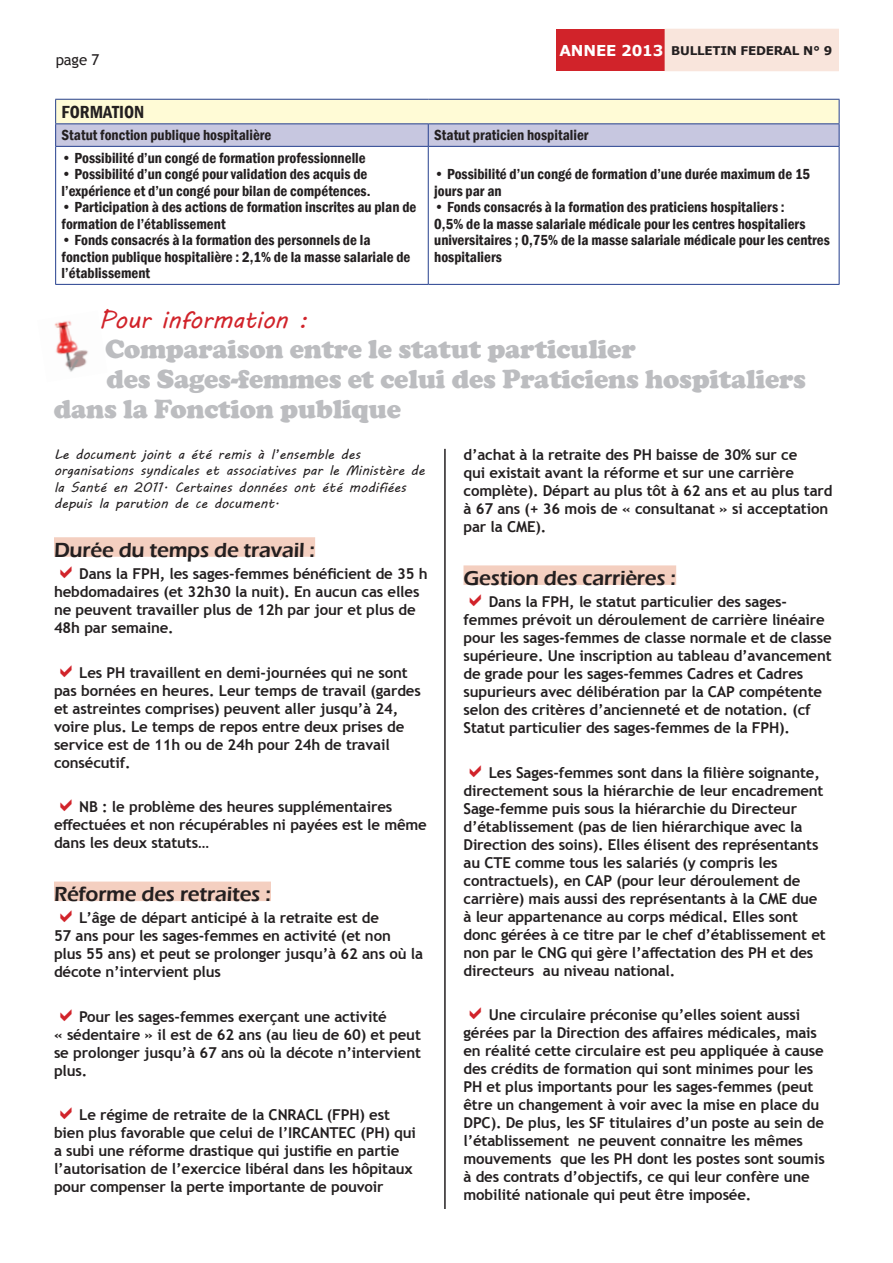
<style>
.page{position:relative;width:893px;height:1263px;background:#fff}
.page>*{position:absolute;margin:0;border:0;box-sizing:border-box;transform-origin:0 0}
.t1{font:900 27px "Cooper";letter-spacing:-.01em;color:#bcbdc0}
.t2{font:24px "MV Boli";letter-spacing:-.01em;color:#d1232a}
.t3{font:600 21px "Eras ITC";letter-spacing:-.01em;color:#231f20}
.t4{font:600 condensed 18px "Franklin Gothic";color:#231f20}
.t5{font:700 15px/18px "Trebuchet MS";letter-spacing:-.01em;color:#231f20}
.t6{font:600 condensed 15px/16.5px "Franklin Gothic";color:#231f20}
.t7{font:15px "Trebuchet MS";color:#231f20}
.t8{font:13.5px/16.5px "MV Boli";color:#231f20}
.t9{font:700 12px "Verdana";letter-spacing:-.02em;color:#231f20}
.s1{font-size:15px;color:#fff}
</style>
<div class="page">
<img style="left:54px;top:321px;width:34px;height:51px">
<hr style="left:55px;top:99px;width:373px;height:1px;background:#253f8e">
<hr style="left:428px;top:99px;width:411px;height:1px;background:#253f8e">
<svg style="left:55px;top:100px;width:785px;height:46px"></svg>
<hr style="left:55px;top:146px;width:373px;height:1px;background:#253f8e">
<hr style="left:55px;top:147px;width:1px;height:137px;background:#253f8e">
<hr style="left:428px;top:146px;width:411px;height:1px;background:#253f8e">
<hr style="left:428px;top:147px;width:1px;height:137px;background:#253f8e">
<hr style="left:839px;top:147px;width:1px;height:137px;background:#253f8e">
<hr style="left:55px;top:284px;width:373px;height:1px;background:#253f8e">
<hr style="left:428px;top:284px;width:411px;height:1px;background:#253f8e">
<div style="left:54px;top:537px;width:261px;height:20px;background:#f4cfc0"></div>
<div style="left:54px;top:881px;width:217px;height:20px;background:#f4cfc0"></div>
<div style="left:463px;top:565px;width:213px;height:20px;background:#f4cfc0"></div>
<div style="left:557px;top:29px;width:109px;height:41px;background:#d1232a"></div>
<div style="left:665px;top:29px;width:173px;height:41px;background:#f9e5dc"></div>
<div style="left:665px;top:29px;width:174px;height:42px;border:2px solid #f9e5dc"></div>
<hr style="left:444px;top:449px;width:2px;height:760px;background:#231f20">
<p class="t7" style="left:56px;top:50px;width:45px">page 7</p>
<p class="t9" style="left:559px;top:42px;width:274px"><span class="s1">ANNEE 2013</span> BULLETIN FEDERAL N° 9</p>
<p class="t4" style="left:62px;top:100px;width:84px">FORMATION</p>
<p class="t6" style="left:62px;top:127px;width:211px">Statut fonction publique hospitalière</p>
<p class="t6" style="left:434px;top:127px;width:156px">Statut praticien hospitalier</p>
<p class="t6" style="left:62px;top:149px;width:306px">• Possibilité d’un congé de formation professionnelle</p>
<p class="t6" style="left:62px;top:166px;width:310px">• Possibilité d’un congé pour validation des acquis de l’expérience et d’un congé pour bilan de compétences.</p>
<p class="t6" style="left:62px;top:199px;width:356px">• Participation à des actions de formation inscrites au plan de formation de l’établissement</p>
<p class="t6" style="left:62px;top:232px;width:350px">• Fonds consacrés à la formation des personnels de la fonction publique hospitalière : 2,1% de la masse salariale de l’établissement</p>
<p class="t6" style="left:434px;top:166px;width:378px">• Possibilité d’un congé de formation d’une durée maximum de 15 jours par an</p>
<p class="t6" style="left:434px;top:199px;width:397px">• Fonds consacrés à la formation des praticiens hospitaliers :<br>0,5% de la masse salariale médicale pour les centres hospitaliers universitaires ; 0,75% de la masse salariale médicale pour les centres hospitaliers</p>
<h2 class="t2" style="left:99px;top:303px;width:210px">Pour information :</h2>
<h1 class="t1" style="left:105px;top:333px;width:532px">Comparaison entre le statut particulier</h1>
<h1 class="t1" style="left:106px;top:363px;width:701px">des Sages-femmes et celui des Praticiens hospitaliers</h1>
<h1 class="t1" style="left:54px;top:393px;width:349px">dans la Fonction publique</h1>
<p class="t8" style="left:54px;top:445px;width:372px">Le document joint a été remis à l’ensemble des organisations syndicales et associatives par le Ministère de la Santé en 2011. Certaines données ont été modifiées depuis la parution de ce document.</p>
<h3 class="t3" style="left:54px;top:538px;width:262px">Durée du temps de travail :</h3>
<p class="t5" style="left:54px;top:565px;width:375px;text-indent:25px">Dans la FPH, les sages-femmes bénéficient de 35 h hebdomadaires (et 32h30 la nuit). En aucun cas elles ne peuvent travailler plus de 12h par jour et plus de 48h par semaine.</p>
<p class="t5" style="left:54px;top:663px;width:368px;text-indent:25px">Les PH travaillent en demi-journées qui ne sont pas bornées en heures. Leur temps de travail (gardes et astreintes comprises) peuvent aller jusqu’à 24, voire plus. Le temps de repos entre deux prises de service est de 11h ou de 24h pour 24h de travail consécutif.</p>
<p class="t5" style="left:54px;top:798px;width:374px;text-indent:25px">NB : le problème des heures supplémentaires effectuées et non récupérables ni payées est le même dans les deux statuts…</p>
<h3 class="t3" style="left:54px;top:882px;width:218px">Réforme des retraites :</h3>
<p class="t5" style="left:54px;top:909px;width:371px;text-indent:25px">L’âge de départ anticipé à la retraite est de<br>57 ans pour les sages-femmes en activité (et non<br>plus 55 ans) et peut se prolonger jusqu’à 62 ans où la décote n’intervient plus</p>
<p class="t5" style="left:54px;top:1007px;width:368px;text-indent:25px">Pour les sages-femmes exerçant une activité<br>« sédentaire » il est de 62 ans (au lieu de 60) et peut se prolonger jusqu’à 67 ans où la décote n’intervient plus.</p>
<p class="t5" style="left:54px;top:1106px;width:363px;text-indent:25px">Le régime de retraite de la CNRACL (FPH) est bien plus favorable que celui de l’IRCANTEC (PH) qui a subi une réforme drastique qui justifie en partie l’autorisation de l’exercice libéral dans les hôpitaux pour compenser la perte importante de pouvoir</p>
<p class="t5" style="left:463px;top:446px;width:371px">d’achat à la retraite des PH baisse de 30% sur ce<br>qui existait avant la réforme et sur une carrière complète). Départ au plus tôt à 62 ans et au plus tard à 67 ans (+ 36 mois de « consultanat » si acceptation par la CME).</p>
<h3 class="t3" style="left:463px;top:566px;width:214px">Gestion des carrières :</h3>
<p class="t5" style="left:463px;top:593px;width:370px;text-indent:25px">Dans la FPH, le statut particulier des sages&shy;femmes prévoit un déroulement de carrière linéaire pour les sages-femmes de classe normale et de classe supérieure. Une inscription au tableau d’avancement de grade pour les sages-femmes Cadres et Cadres supurieurs avec délibération par la CAP compétente selon des critères d’ancienneté et de notation. (cf Statut particulier des sages-femmes de la FPH).</p>
<p class="t5" style="left:463px;top:763px;width:364px;text-indent:25px">Les Sages-femmes sont dans la filière soignante, directement sous la hiérarchie de leur encadrement Sage-femme puis sous la hiérarchie du Directeur d’établissement (pas de lien hiérarchique avec la Direction des soins). Elles élisent des représentants au CTE comme tous les salariés (y compris les contractuels), en CAP (pour leur déroulement de carrière) mais aussi des représentants à la CME due à leur appartenance au corps médical. Elles sont donc gérées à ce titre par le chef d’établissement et non par le CNG qui gère l’affectation des PH et des directeurs au niveau national.</p>
<p class="t5" style="left:463px;top:1006px;width:363px;text-indent:25px">Une circulaire préconise qu’elles soient aussi gérées par la Direction des affaires médicales, mais en réalité cette circulaire est peu appliquée à cause des crédits de formation qui sont minimes pour les PH et plus importants pour les sages-femmes (peut être un changement à voir avec la mise en place du DPC). De plus, les SF titulaires d’un poste au sein de l’établissement ne peuvent connaitre les mêmes mouvements que les PH dont les postes sont soumis à des contrats d’objectifs, ce qui leur confère une mobilité nationale qui peut être imposée.</p>
</div>
